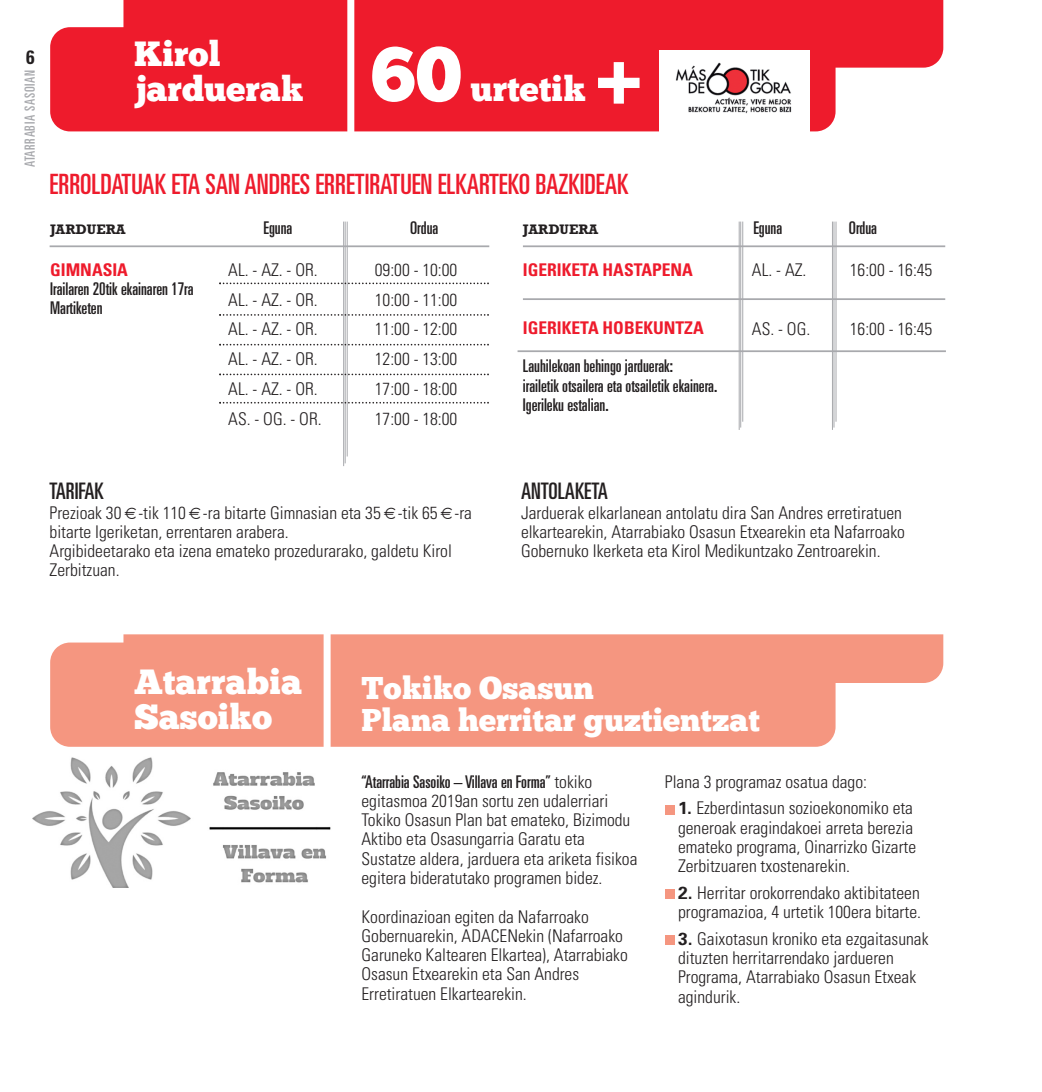
<style>
.page{position:relative;width:1042px;height:1092px;background:#fff}
.page>*{position:absolute;margin:0;border:0;box-sizing:border-box;transform-origin:0 0}
.t1{font:35px/35px "Chunk Five";color:#fff}
.t2{font:31.5px/31.5px "Chunk Five";color:#fff}
.t3{font:ultra-condensed 28px "Univers";color:#ee1b2c}
.t4{font:ultra-condensed 22.75px "Univers";color:#231f20}
.t5{font:700 condensed 19.25px "Univers";color:#231f20}
.t6{font:300 condensed 17.5px/19.2px "Univers";color:#231f20}
.t7{font:ultra-condensed 17.5px/19.2px "Univers";color:#231f20}
.t8{font:700 condensed 17.5px "Univers";color:#ee1b2c}
.t9{font:ultra-condensed 14px "Univers";letter-spacing:.05em;color:#a8a9ad}
.t10{font:700 14px "Rockwell";color:#231f20}
.s1{font-size:77px}
.s2{font-weight:400;font-stretch:ultra-condensed}
.s3{font-weight:700;font-stretch:normal}
</style>
<div class="page">
<img style="left:32px;top:757px;width:299px;height:130px">
<hr style="left:50px;top:245px;width:439px;height:2px;background:#a8a9ad">
<hr style="left:345px;top:221px;width:1px;height:242px;background:#a8a9ad">
<hr style="left:343px;top:221px;width:1px;height:245px;background:#a8a9ad">
<hr style="left:347px;top:221px;width:1px;height:235px;background:#a8a9ad">
<svg style="left:219px;top:282px;width:270px;height:2px"></svg>
<svg style="left:219px;top:314px;width:270px;height:2px"></svg>
<svg style="left:219px;top:344px;width:270px;height:1px"></svg>
<svg style="left:219px;top:373px;width:270px;height:2px"></svg>
<svg style="left:50px;top:0;width:893px;height:131px;background:#ef2f3e"></svg>
<div style="left:660px;top:50px;width:150px;height:91px;background:#fff"></div>
<img style="left:675px;top:62px;width:117px;height:52px">
<svg style="left:219px;top:402px;width:270px;height:1px"></svg>
<div style="left:347px;top:0;width:7px;height:152px;background:#fff"></div>
<hr style="left:523px;top:245px;width:422px;height:2px;background:#a8a9ad">
<hr style="left:740px;top:221px;width:1px;height:206px;background:#a8a9ad">
<hr style="left:739px;top:221px;width:1px;height:209px;background:#a8a9ad">
<hr style="left:742px;top:221px;width:1px;height:200px;background:#a8a9ad">
<hr style="left:833px;top:221px;width:1px;height:206px;background:#a8a9ad">
<hr style="left:832px;top:221px;width:1px;height:209px;background:#a8a9ad">
<hr style="left:835px;top:221px;width:1px;height:200px;background:#a8a9ad">
<hr style="left:523px;top:298px;width:422px;height:2px;background:#a8a9ad">
<hr style="left:517px;top:350px;width:429px;height:2px;background:#a8a9ad">
<div style="left:665px;top:805px;width:9px;height:9px;background:#f59680"></div>
<div style="left:665px;top:889px;width:9px;height:9px;background:#f59680"></div>
<div style="left:665px;top:935px;width:9px;height:9px;background:#f59680"></div>
<svg style="left:50px;top:634px;width:893px;height:112px;background:#f59e8a"></svg>
<div style="left:324px;top:593px;width:7px;height:165px;background:#fff"></div>
<p class="t5" style="left:26px;top:50px;width:10px">6</p>
<p class="t9" style="left:25px;top:167px;width:98px;rotate:-90deg">ATARRABIA SASOIAN</p>
<h1 class="t1" style="left:134px;top:36px;width:171px">Kirol jarduerak</h1>
<h1 class="t1" style="left:371px;top:72px;width:274px"><span class="s1">60</span> urtetik <span class="s1">+</span></h1>
<h3 class="t3" style="left:50px;top:174px;width:580px">ERROLDATUAK ETA SAN ANDRES ERRETIRATUEN ELKARTEKO BAZKIDEAK</h3>
<p class="t10" style="left:50px;top:225px;width:77px">JARDUERA</p>
<p class="t7" style="left:263px;top:220px;width:30px">Eguna</p>
<p class="t7" style="left:410px;top:220px;width:30px">Ordua</p>
<p class="t8" style="left:50px;top:263px;width:79px">GIMNASIA</p>
<p class="t7" style="left:50px;top:281px;width:145px">Irailaren 20tik ekainaren 17ra<br>Martiketen</p>
<p class="t6" style="left:228px;top:262px;width:91px">AL. - AZ. - OR.</p>
<p class="t6" style="left:375px;top:262px;width:84px">09:00 - 10:00</p>
<p class="t6" style="left:228px;top:291px;width:91px">AL. - AZ. - OR.</p>
<p class="t6" style="left:375px;top:291px;width:84px">10:00 - 11:00</p>
<p class="t6" style="left:228px;top:321px;width:91px">AL. - AZ. - OR.</p>
<p class="t6" style="left:375px;top:321px;width:84px">11:00 - 12:00</p>
<p class="t6" style="left:228px;top:351px;width:91px">AL. - AZ. - OR.</p>
<p class="t6" style="left:375px;top:351px;width:84px">12:00 - 13:00</p>
<p class="t6" style="left:228px;top:381px;width:91px">AL. - AZ. - OR.</p>
<p class="t6" style="left:375px;top:381px;width:84px">17:00 - 18:00</p>
<p class="t6" style="left:228px;top:410px;width:95px">AS. - OG. - OR.</p>
<p class="t6" style="left:375px;top:410px;width:84px">17:00 - 18:00</p>
<p class="t10" style="left:523px;top:225px;width:77px">JARDUERA</p>
<p class="t7" style="left:753px;top:220px;width:30px">Eguna</p>
<p class="t7" style="left:849px;top:220px;width:30px">Ordua</p>
<p class="t8" style="left:523px;top:263px;width:172px">IGERIKETA HASTAPENA</p>
<p class="t6" style="left:752px;top:262px;width:56px">AL. - AZ.</p>
<p class="t6" style="left:850px;top:262px;width:84px">16:00 - 16:45</p>
<p class="t8" style="left:523px;top:321px;width:182px">IGERIKETA HOBEKUNTZA</p>
<p class="t7" style="left:523px;top:358px;width:196px">Lauhilekoan behingo jarduerak:<br>irailetik otsailera eta otsailetik ekainera.<br>Igerileku estalian.</p>
<p class="t6" style="left:752px;top:321px;width:60px">AS. - OG.</p>
<p class="t6" style="left:850px;top:321px;width:84px">16:00 - 16:45</p>
<h3 class="t4" style="left:50px;top:483px;width:56px">TARIFAK</h3>
<p class="t6" style="left:50px;top:504px;width:424px">Prezioak 30 -tik 110 -ra bitarte Gimnasian eta 35 -tik 65 -ra bitarte Igeriketan, errentaren arabera.<br>Argibideetarako eta izena emateko prozedurarako, galdetu Kirol Zerbitzuan.</p>
<h3 class="t4" style="left:521px;top:483px;width:88px">ANTOLAKETA</h3>
<p class="t6" style="left:521px;top:504px;width:385px">Jarduerak elkarlanean antolatu dira San Andres erretiratuen elkartearekin, Atarrabiako Osasun Etxearekin eta Nafarroako<br>Gobernuko Ikerketa eta Kirol Medikuntzako Zentroarekin.</p>
<h1 class="t1" style="left:134px;top:664px;width:170px">Atarrabia<br>Sasoiko</h1>
<h2 class="t2" style="left:361px;top:672px;width:400px">Tokiko Osasun<br>Plana herritar guztientzat</h2>
<p class="t6" style="left:361px;top:773px;width:277px"><span class="s2">“Atarrabia Sasoiko – Villava en Forma”</span> tokiko egitasmoa 2019an sortu zen udalerriari Tokiko Osasun Plan bat emateko, Bizimodu Aktibo eta Osasungarria Garatu eta Sustatze aldera, jarduera eta ariketa fisikoa egitera bideratutako programen bidez.</p>
<p class="t6" style="left:361px;top:908px;width:268px">Koordinazioan egiten da Nafarroako Gobernuarekin, ADACENekin (Nafarroako Garuneko Kaltearen Elkartea), Atarrabiako Osasun Etxearekin eta San Andres Erretiratuen Elkartearekin.</p>
<p class="t6" style="left:665px;top:773px;width:204px">Plana 3 programaz osatua dago:</p>
<p class="t6" style="left:678px;top:800px;width:240px"><span class="s3">1.</span> Ezberdintasun sozioekonomiko eta generoak eragindakoei arreta berezia emateko programa, Oinarrizko Gizarte Zerbitzuaren txostenarekin.</p>
<p class="t6" style="left:678px;top:884px;width:244px"><span class="s3">2.</span> Herritar orokorrendako aktibitateen programazioa, 4 urtetik 100era bitarte.</p>
<p class="t6" style="left:678px;top:930px;width:252px"><span class="s3">3.</span> Gaixotasun kroniko eta ezgaitasunak dituzten herritarrendako jardueren<br>Programa, Atarrabiako Osasun Etxeak agindurik.</p>
</div>
